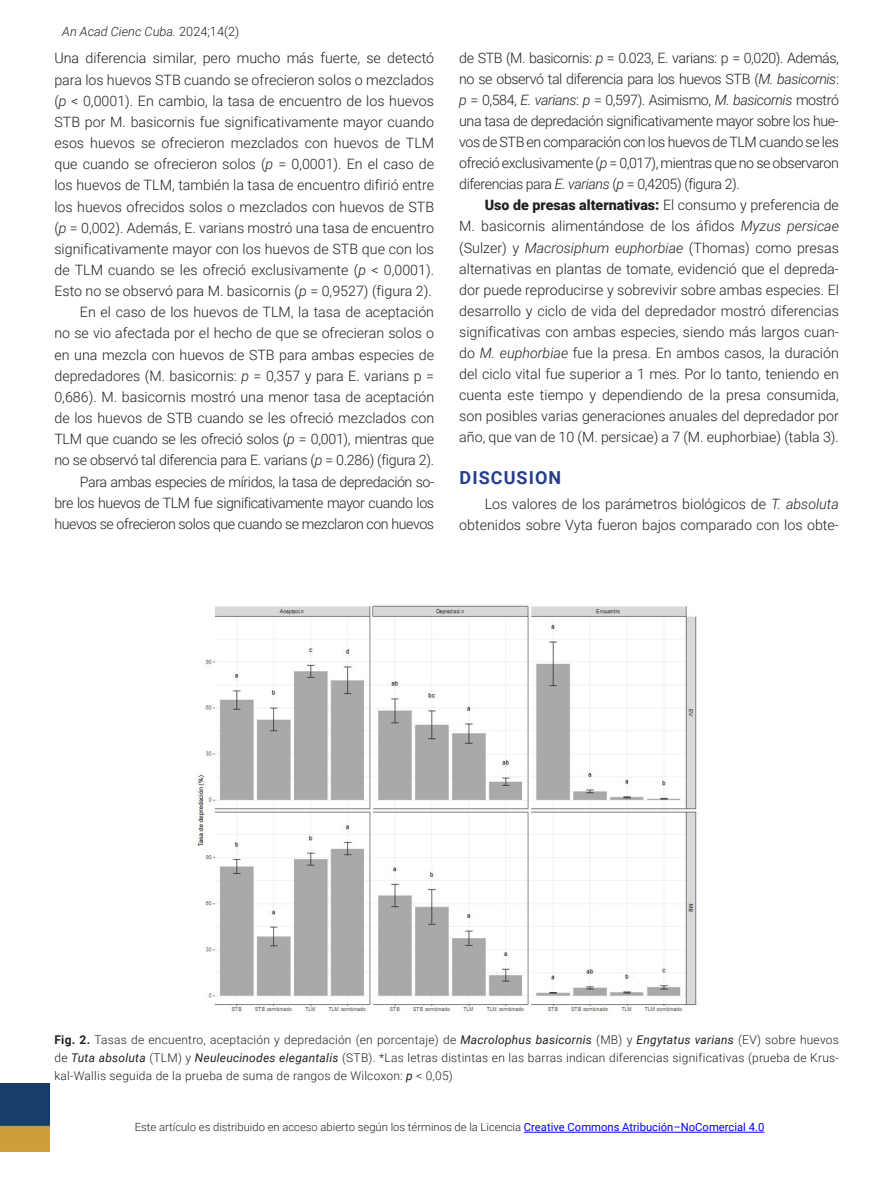
<style>
.page{position:relative;width:893px;height:1191px;background:#fff}
.page>*{position:absolute;margin:0;border:0;box-sizing:border-box;transform-origin:0 0}
.Val_2{font:700 18px "Roboto";letter-spacing:.06em;color:#253f8e}
.Texto_Normal{font:300 14.25px/21.1px "Roboto";letter-spacing:-.005em;color:#231f20;text-align:justify}
.t1{font:italic 300 12.75px "Roboto";color:#231f20}
.Pie_de_Figura{font:300 12px/18px "Roboto";letter-spacing:.02em;color:#231f20;text-align:justify}
.t2{font:300 11.25px "Roboto";color:#231f20}
.s1{font-style:normal}
.s2{font-style:italic}
.s3{font-weight:900}
.s4{font-weight:700}
.s5{font-weight:400;font-style:italic}
.s6{font-weight:400;color:#00f}
</style>
<div class="page">
<img style="left:0;top:1083px;width:49px;height:68px">
<hr style="left:524px;top:1132px;width:240px;height:1px;background:#00f">
<img style="left:195px;top:603px;width:502px;height:412px">
<p class="t1" style="left:62px;top:22px;width:179px">An Acad Cienc Cuba. <span class="s1">2024;14(2)</span></p>
<p class="Texto_Normal" style="left:54px;top:47px;width:381px">Una diferencia similar, pero mucho más fuerte, se detectó para los huevos STB cuando se ofrecieron solos o mezclados (<span class="s2">p</span> &lt; 0,0001). En cambio, la tasa de encuentro de los huevos STB por M. basicornis fue significativamente mayor cuando esos huevos se ofrecieron mezclados con huevos de TLM que cuando se ofrecieron solos (<span class="s2">p</span> = 0,0001). En el caso de los huevos de TLM, también la tasa de encuentro difirió entre los huevos ofrecidos solos o mezclados con huevos de STB (<span class="s2">p</span> = 0,002). Además, E. varians mostró una tasa de encuentro significativamente mayor con los huevos de STB que con los de TLM cuando se les ofreció exclusivamente (<span class="s2">p</span> &lt; 0,0001).<br>Esto no se observó para M. basicornis (<span class="s2">p</span> = 0,9527) (figura 2).</p>
<p class="Texto_Normal" style="left:54px;top:301px;width:381px;text-indent:26px">En el caso de los huevos de TLM, la tasa de aceptación no se vio afectada por el hecho de que se ofrecieran solos o en una mezcla con huevos de STB para ambas especies de depredadores (M. basicornis: <span class="s2">p</span> = 0,357 y para E. varians p = 0,686). M. basicornis mostró una menor tasa de aceptación de los huevos de STB cuando se les ofreció mezclados con TLM que cuando se les ofreció solos (<span class="s2">p</span> = 0,001), mientras que no se observó tal diferencia para E. varians (<span class="s2">p</span> = 0.286) (figura 2).</p>
<p class="Texto_Normal" style="left:54px;top:470px;width:381px;text-indent:26px">Para ambas especies de míridos, la tasa de depredación so&shy;bre los huevos de TLM fue significativamente mayor cuando los huevos se ofrecieron solos que cuando se mezclaron con huevos</p>
<p class="Texto_Normal" style="left:459px;top:47px;width:381px">de STB (M. basicornis: <span class="s2">p</span> = 0.023, E. varians: p = 0,020). Además, no se observó tal diferencia para los huevos STB (<span class="s2">M. basicornis</span>: <span class="s2">p</span> = 0,584, <span class="s2">E. varians</span>: <span class="s2">p</span> = 0,597). Asimismo, <span class="s2">M. basicornis</span> mostró una tasa de depredación significativamente mayor sobre los hue&shy;vos de STB en comparación con los huevos de TLM cuando se les ofreció exclusivamente (<span class="s2">p</span> = 0,017), mientras que no se observaron diferencias para <span class="s2">E. varians</span> (<span class="s2">p</span> = 0,4205) (figura 2).</p>
<p class="Texto_Normal" style="left:459px;top:194px;width:381px;text-indent:26px"><span class="s3">Uso de presas alternativas:</span> El consumo y preferencia de M. basicornis alimentándose de los áfidos <span class="s2">Myzus persicae </span>(Sulzer) y <span class="s2">Macrosiphum euphorbiae</span> (Thomas) como presas alternativas en plantas de tomate, evidenció que el depreda&shy;dor puede reproducirse y sobrevivir sobre ambas especies. El desarrollo y ciclo de vida del depredador mostró diferencias significativas con ambas especies, siendo más largos cuan&shy;do <span class="s2">M. euphorbiae</span> fue la presa. En ambos casos, la duración del ciclo vital fue superior a 1 mes. Por lo tanto, teniendo en cuenta este tiempo y dependiendo de la presa consumida, son posibles varias generaciones anuales del depredador por año, que van de 10 (M. persicae) a 7 (M. euphorbiae) (tabla 3).</p>
<p class="Val_2" style="left:460px;top:465px;width:103px">DISCUSION</p>
<p class="Texto_Normal" style="left:459px;top:493px;width:381px;text-align:right">Los valores de los parámetros biológicos de <span class="s2">T. absoluta </span>obtenidos sobre Vyta fueron bajos comparado con los obte-</p>
<p class="Pie_de_Figura" style="left:54px;top:1030px;width:786px"><span class="s4">Fig. 2.</span> Tasas de encuentro, aceptación y depredación (en porcentaje) de <span class="s5">Macrolophus basicornis</span> (MB) y <span class="s5">Engytatus varians</span> (EV) sobre huevos de <span class="s5">Tuta absoluta</span> (TLM) y <span class="s5">Neuleucinodes elegantalis</span> (STB). *Las letras distintas en las barras indican diferencias significativas (prueba de Krus&shy;kal-Wallis seguida de la prueba de suma de rangos de Wilcoxon: <span class="s5">p</span> &lt; 0,05)</p>
<p class="t2" style="left:135px;top:1119px;width:631px">Este artículo es distribuido en acceso abierto según los términos de la Licencia <span class="s6">Creative Commons Atribución–NoComercial 4.0</span></p>
</div>
